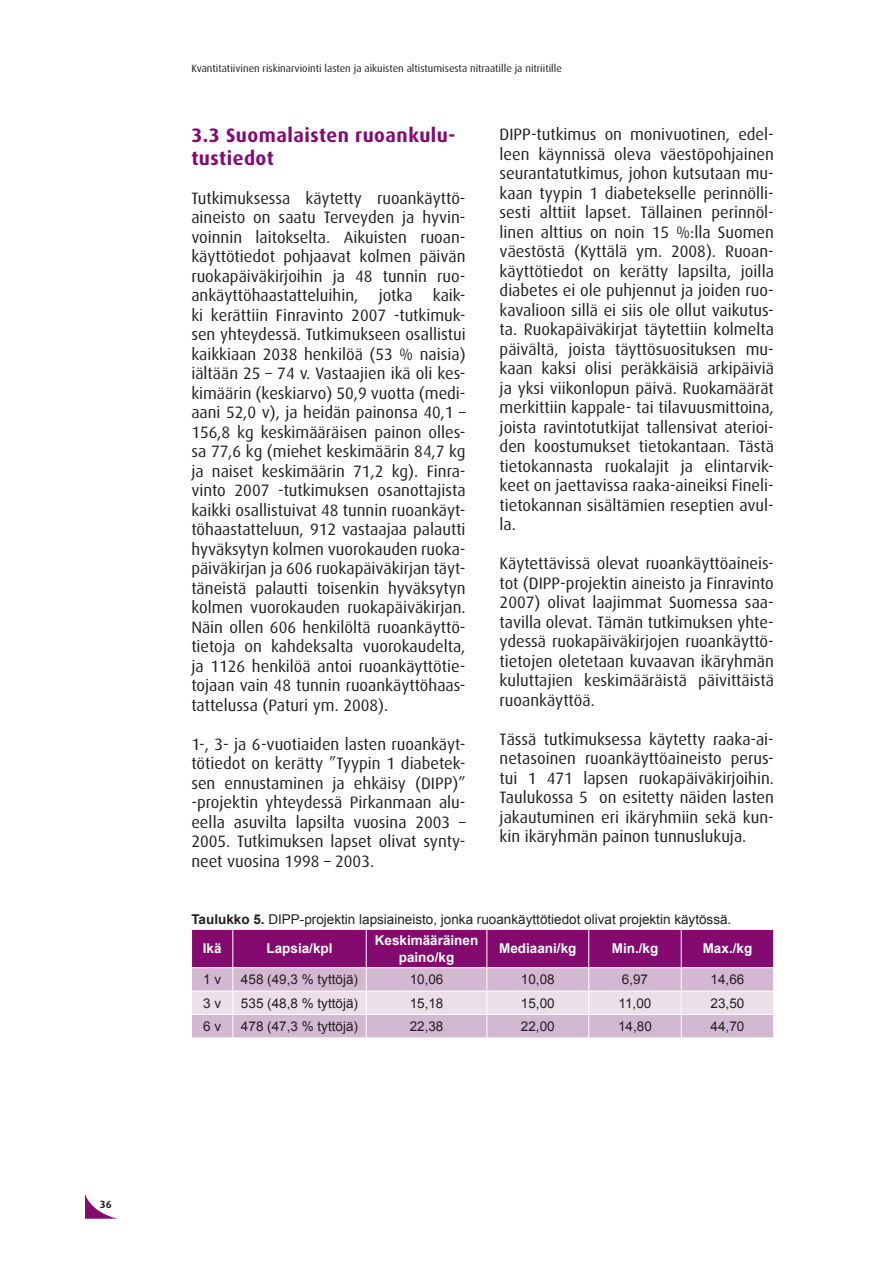
<style>
.page{position:relative;width:893px;height:1263px;background:#fff}
.page>*{position:absolute;margin:0;border:0;box-sizing:border-box;transform-origin:0 0}
._1_1_otsikot{font:700 19.5px/22.5px "Dax";letter-spacing:.025em;color:#850a70}
.Leipäteksti{font:16.5px/19.5px "Dax";color:#231f20;text-align:justify}
.Taulukkoteksti{font:13.5px "Arial";color:#231f20}
._1_2_1_otsikot{font:700 13.5px/16.5px "Arial";color:#fff;text-align:center}
.t1{font:10.5px "Dax";color:#231f20}
.t2{font:700 10.5px "Dax";color:#231f20}
.s1{font-weight:700}
</style>
<div class="page">
<svg style="left:85px;top:1194px;width:32px;height:25px"></svg>
<svg style="left:191px;top:929px;width:583px;height:109px;background:#c089b7"></svg>
<p class="t2" style="left:100px;top:1198px;width:13px">36</p>
<p class="t1" style="left:191px;top:62px;width:372px">Kvantitatiivinen riskinarviointi lasten ja aikuisten altistumisesta nitraatille ja nitriitille</p>
<p class="_1_1_otsikot" style="left:191px;top:124px;width:266px">3.3 Suomalaisten ruoankulu&shy;tustiedot</p>
<p class="Leipäteksti" style="left:191px;top:188px;width:276px">Tutkimuksessa käytetty ruoankäyttö&shy;aineisto on saatu Terveyden ja hyvin&shy;voinnin laitokselta. Aikuisten ruoan&shy;käyttötiedot pohjaavat kolmen päivän ruokapäiväkirjoihin ja 48 tunnin ruo&shy;ankäyttöhaastatteluihin, jotka kaik&shy;ki kerättiin Finravinto 2007 -tutkimuk&shy;sen yhteydessä. Tutkimukseen osallistui kaikkiaan 2038 henkilöä (53 % naisia) iältään 25 – 74 v. Vastaajien ikä oli kes&shy;kimäärin (keskiarvo) 50,9 vuotta (medi&shy;aani 52,0 v), ja heidän painonsa 40,1 – 156,8 kg keskimääräisen painon olles&shy;sa 77,6 kg (miehet keskimäärin 84,7 kg ja naiset keskimäärin 71,2 kg). Finra&shy;vinto 2007 -tutkimuksen osanottajista kaikki osallistuivat 48 tunnin ruoankäyt&shy;töhaastatteluun, 912 vastaajaa palautti hyväksytyn kolmen vuorokauden ruoka&shy;päiväkirjan ja 606 ruokapäiväkirjan täyt&shy;täneistä palautti toisenkin hyväksytyn kolmen vuorokauden ruokapäiväkirjan.<br>Näin ollen 606 henkilöltä ruoankäyttö&shy;tietoja on kahdeksalta vuorokaudelta, ja 1126 henkilöä antoi ruoankäyttötie&shy;tojaan vain 48 tunnin ruoankäyttöhaas&shy;tattelussa (Paturi ym. 2008).</p>
<p class="Leipäteksti" style="left:191px;top:734px;width:276px">1-, 3- ja 6-vuotiaiden lasten ruoankäyt&shy;tötiedot on kerätty ”Tyypin 1 diabetek&shy;sen ennustaminen ja ehkäisy (DIPP)” -projektin yhteydessä Pirkanmaan alu&shy;eella asuvilta lapsilta vuosina 2003 – 2005. Tutkimuksen lapset olivat synty&shy;neet vuosina 1998 – 2003.</p>
<p class="Leipäteksti" style="left:500px;top:125px;width:276px">DIPP-tutkimus on monivuotinen, edel&shy;leen käynnissä oleva väestöpohjainen seurantatutkimus, johon kutsutaan mu&shy;kaan tyypin 1 diabetekselle perinnölli&shy;sesti alttiit lapset. Tällainen perinnöl&shy;linen alttius on noin 15 %:lla Suomen väestöstä (Kyttälä ym. 2008). Ruoan&shy;käyttötiedot on kerätty lapsilta, joilla diabetes ei ole puhjennut ja joiden ruo&shy;kavalioon sillä ei siis ole ollut vaikutus&shy;ta. Ruokapäiväkirjat täytettiin kolmelta päivältä, joista täyttösuosituksen mu&shy;kaan kaksi olisi peräkkäisiä arkipäiviä ja yksi viikonlopun päivä. Ruokamäärät merkittiin kappale- tai tilavuusmittoina, joista ravintotutkijat tallensivat aterioi&shy;den koostumukset tietokantaan. Tästä tietokannasta ruokalajit ja elintarvik&shy;keet on jaettavissa raaka-aineiksi Fineli&shy;tietokannan sisältämien reseptien avul&shy;la.</p>
<p class="Leipäteksti" style="left:500px;top:554px;width:276px">Käytettävissä olevat ruoankäyttöaineis&shy;tot (DIPP-projektin aineisto ja Finravinto 2007) olivat laajimmat Suomessa saa&shy;tavilla olevat. Tämän tutkimuksen yhte&shy;ydessä ruokapäiväkirjojen ruoankäyttö&shy;tietojen oletetaan kuvaavan ikäryhmän kuluttajien keskimääräistä päivittäistä ruoankäyttöä.</p>
<p class="Leipäteksti" style="left:500px;top:729px;width:276px">Tässä tutkimuksessa käytetty raaka-ai&shy;netasoinen ruoankäyttöaineisto perus&shy;tui 1 471 lapsen ruokapäiväkirjoihin.<br>Taulukossa 5 on esitetty näiden lasten jakautuminen eri ikäryhmiin sekä kun&shy;kin ikäryhmän painon tunnuslukuja.</p>
<p class="Taulukkoteksti" style="left:191px;top:910px;width:541px"><span class="s1">Taulukko 5.</span> DIPP-projektin lapsiaineisto, jonka ruoankäyttötiedot olivat projektin käytössä.</p>
<p class="_1_2_1_otsikot" style="left:203px;top:941px;width:20px">Ikä</p>
<p class="_1_2_1_otsikot" style="left:266px;top:941px;width:68px">Lapsia/kpl</p>
<p class="_1_2_1_otsikot" style="left:375px;top:932px;width:105px">Keskimääräinen paino/kg</p>
<p class="_1_2_1_otsikot" style="left:499px;top:941px;width:79px">Mediaani/kg</p>
<p class="_1_2_1_otsikot" style="left:612px;top:941px;width:48px">Min./kg</p>
<p class="_1_2_1_otsikot" style="left:703px;top:941px;width:51px">Max./kg</p>
<p class="Taulukkoteksti" style="left:203px;top:971px;width:20px">1 v</p>
<p class="Taulukkoteksti" style="left:241px;top:971px;width:119px">458 (49,3 % tyttöjä)</p>
<p class="Taulukkoteksti" style="left:410px;top:971px;width:35px">10,06</p>
<p class="Taulukkoteksti" style="left:521px;top:971px;width:35px">10,08</p>
<p class="Taulukkoteksti" style="left:622px;top:971px;width:28px">6,97</p>
<p class="Taulukkoteksti" style="left:711px;top:971px;width:35px">14,66</p>
<p class="Taulukkoteksti" style="left:203px;top:994px;width:20px">3 v</p>
<p class="Taulukkoteksti" style="left:241px;top:994px;width:119px">535 (48,8 % tyttöjä)</p>
<p class="Taulukkoteksti" style="left:410px;top:994px;width:35px">15,18</p>
<p class="Taulukkoteksti" style="left:521px;top:994px;width:35px">15,00</p>
<p class="Taulukkoteksti" style="left:619px;top:994px;width:34px">11,00</p>
<p class="Taulukkoteksti" style="left:711px;top:994px;width:35px">23,50</p>
<p class="Taulukkoteksti" style="left:203px;top:1017px;width:20px">6 v</p>
<p class="Taulukkoteksti" style="left:241px;top:1017px;width:119px">478 (47,3 % tyttöjä)</p>
<p class="Taulukkoteksti" style="left:410px;top:1017px;width:35px">22,38</p>
<p class="Taulukkoteksti" style="left:521px;top:1017px;width:35px">22,00</p>
<p class="Taulukkoteksti" style="left:618px;top:1017px;width:35px">14,80</p>
<p class="Taulukkoteksti" style="left:711px;top:1017px;width:35px">44,70</p>
</div>
